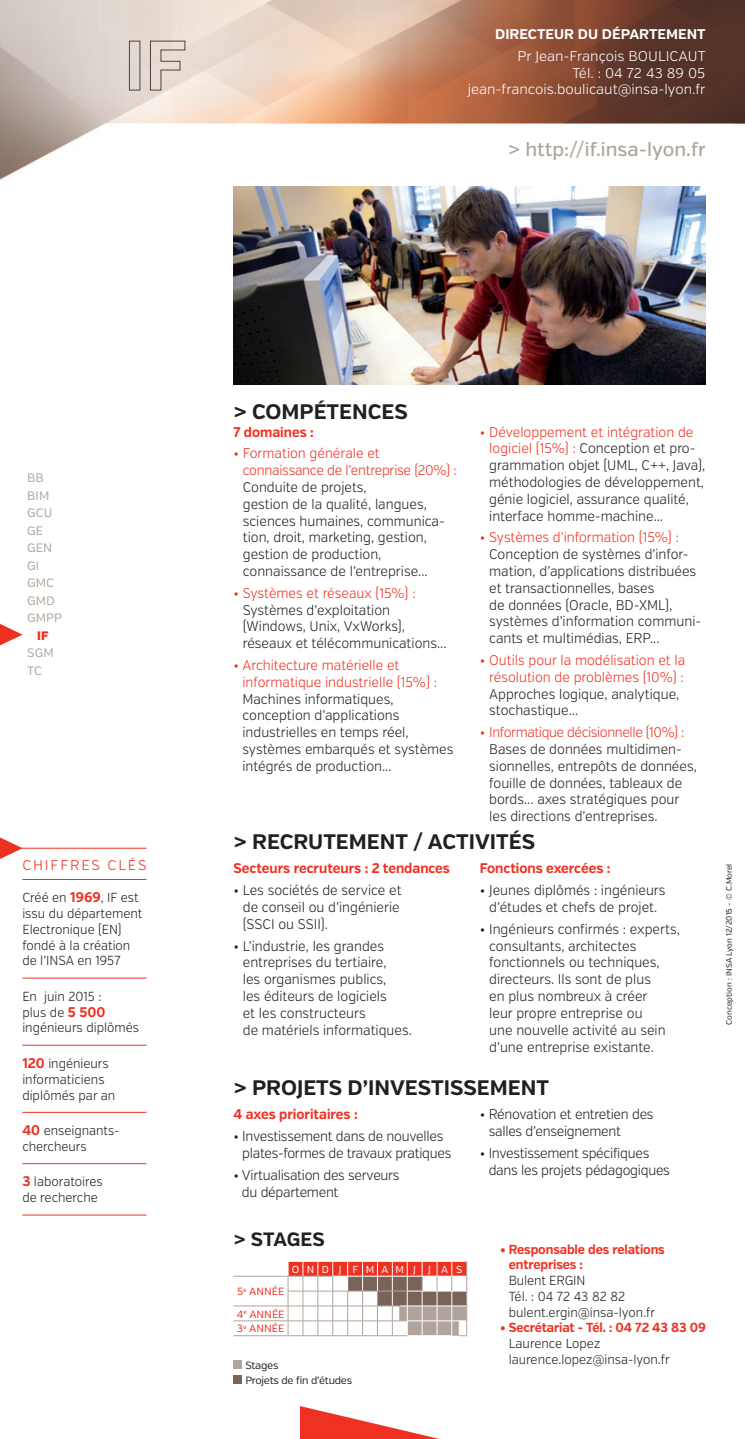
<style>
.page{position:relative;width:745px;height:1439px;background:#fff}
.page>*{position:absolute;margin:0;border:0;box-sizing:border-box;transform-origin:0 0}
.t1{font:700 21px "Verb";color:#231f20}
.t2{font:500 19.25px "Verb";color:#b1a49c}
.t3{font:700 19.25px "Verb";color:#231f20}
.t4{font:300 14px/16.8px "Verb";color:#231f20;scale:.94 1}
.t5{font:300 14px/16.8px "Verb";letter-spacing:-.02em;color:#231f20;scale:.94 1}
.t6{font:300 14px/16.8px "Verb";color:#ef3122;scale:.94 1}
.t7{font:700 14px "Verb";color:#ef3122;scale:.94 1}
.t8{font:300 14px/16.8px "Verb";color:#fff;text-align:right}
.t9{font:300 14px/16.8px "Verb";letter-spacing:-.02em;color:#ef3122;scale:.94 1}
.t10{font:300 14px "Verb";letter-spacing:-.03em;color:#ef3122;scale:.94 1}
.t11{font:700 14px "Verb";color:#fff}
.t12{font:300 14px "Verb";letter-spacing:.13em;color:#ef3122}
.t13{font:300 13.12px/15.8px "Verb";color:#231f20;scale:.94 1}
.t14{font:700 13.12px/15.8px "Verb";letter-spacing:-.01em;color:#ef3122;scale:.94 1}
.t15{font:12.25px/17.5px "Verb";color:#b1a49c}
.t16{font:900 12.25px "Verb";color:#ef3122}
.t17{font:10.5px/14.7px "Verb";letter-spacing:-.02em;color:#231f20}
.t18{font:10.5px/22.4px "Verb";color:#ef3122}
.t19{font:10.15px "Verb";letter-spacing:.75em;color:#fff}
.t20{font:7.88px "Verb";color:#231f20}
.s1{font-weight:700;font-size:14px;color:#ef3122}
.s2{color:#ef3122}
</style>
<div class="page">
<img style="left:0;top:0;width:744px;height:208px">
<div style="left:129px;top:41px;width:11px;height:49px;border:1px solid #544137"></div>
<svg style="left:150px;top:41px;width:35px;height:50px;background:#d7ccc4"></svg>
<hr style="left:22px;top:879px;width:124px;height:1px;background:#ef3122">
<hr style="left:22px;top:977px;width:124px;height:1px;background:#ef3122">
<hr style="left:22px;top:1044px;width:124px;height:1px;background:#ef3122">
<hr style="left:22px;top:1112px;width:124px;height:1px;background:#ef3122">
<hr style="left:22px;top:1163px;width:124px;height:1px;background:#ef3122">
<hr style="left:22px;top:1214px;width:124px;height:1px;background:#ef3122">
<svg style="left:300px;top:1406px;width:139px;height:33px"></svg>
<hr style="left:12px;top:848px;width:134px;height:1px;background:#ef3122">
<img style="left:233px;top:186px;width:471px;height:198px">
<svg style="left:233px;top:1261px;width:234px;height:75px"></svg>
<div style="left:233px;top:1360px;width:9px;height:9px;background:#b1a49c"></div>
<div style="left:233px;top:1374px;width:9px;height:9px;background:#7a6459"></div>
<svg style="left:0;top:624px;width:23px;height:21px"></svg>
<svg style="left:0;top:837px;width:23px;height:22px"></svg>
<p class="t11" style="left:495px;top:26px;width:212px">DIRECTEUR DU DÉPARTEMENT</p>
<p class="t8" style="left:467px;top:48px;width:239px">Pr Jean-François BOULICAUT<br>Tél. : 04 72 43 89 05 jean-francois.boulicaut@insa-lyon.fr</p>
<h2 class="t2" style="left:508px;top:137px;width:199px">&gt; http://if.insa-lyon.fr</h2>
<p class="t15" style="left:27px;top:469px;width:36px">BB<br>BIM<br>GCU<br>GE<br>GEN<br>GI<br>GMC<br>GMD<br>GMPP</p>
<p class="t16" style="left:37px;top:628px;width:13px">IF</p>
<p class="t15" style="left:27px;top:644px;width:28px">SGM<br>TC</p>
<p class="t12" style="left:22px;top:857px;width:126px">CHIFFRES CLÉS</p>
<p class="t13" style="left:22px;top:890px;width:129px">Créé en <span class="s1">1969</span>, IF est issu du département<br>Electronique (EN) fondé à la création de l’INSA en 1957</p>
<p class="t13" style="left:22px;top:988px;width:126px">En juin 2015 :<br>plus de <span class="s1">5 500 </span>ingénieurs diplômés</p>
<p class="t13" style="left:22px;top:1055px;width:100px"><span class="s1">120</span> ingénieurs informaticiens diplômés par an</p>
<p class="t13" style="left:22px;top:1123px;width:105px"><span class="s1">40</span> enseignants&shy;chercheurs</p>
<p class="t13" style="left:22px;top:1174px;width:87px"><span class="s1">3</span> laboratoires de recherche</p>
<h1 class="t1" style="left:233px;top:399px;width:176px">&gt; COMPÉTENCES</h1>
<p class="t7" style="left:233px;top:423px;width:87px">7 domaines :</p>
<p class="t9" style="left:243px;top:445px;width:229px;text-indent:-9px">• Formation générale et connaissance de l’entreprise (20%) :</p>
<p class="t4" style="left:243px;top:479px;width:216px">Conduite de projets,<br>gestion de la qualité, langues, sciences humaines, communica&shy;tion, droit, marketing, gestion, gestion de production, connaissance de l’entreprise...</p>
<p class="t6" style="left:233px;top:585px;width:195px">• Systèmes et réseaux (15%) :</p>
<p class="t4" style="left:243px;top:601px;width:218px">Systèmes d’exploitation (Windows, Unix, VxWorks), réseaux et télécommunications...</p>
<p class="t6" style="left:242px;top:657px;width:208px;text-indent:-9px">• Architecture matérielle et informatique industrielle (15%) :</p>
<p class="t4" style="left:242px;top:690px;width:226px">Machines informatiques, conception d’applications industrielles en temps réel, systèmes embarqués et systèmes intégrés de production...</p>
<p class="t4" style="left:489px;top:423px;width:231px;text-indent:-9px"><span class="s2">• Développement et intégration de logiciel (15%) :</span> Conception et pro&shy;grammation objet (UML, C++, Java), méthodologies de développement, génie logiciel, assurance qualité, interface homme-machine...</p>
<p class="t6" style="left:479px;top:529px;width:213px">• Systèmes d’information (15%) :</p>
<p class="t4" style="left:489px;top:546px;width:227px">Conception de systèmes d’infor&shy;mation, d’applications distribuées et transactionnelles, bases<br>de données (Oracle, BD-XML), systèmes d’information communi&shy;cants et multimédias, ERP...</p>
<p class="t6" style="left:479px;top:652px;width:220px;text-align:center">• Outils pour la modélisation et la résolution de problèmes (10%) :</p>
<p class="t4" style="left:489px;top:685px;width:204px">Approches logique, analytique, stochastique...</p>
<p class="t10" style="left:479px;top:724px;width:219px">• Informatique décisionnelle (10%) :</p>
<p class="t4" style="left:489px;top:741px;width:222px">Bases de données multidimen&shy;sionnelles, entrepôts de données, fouille de données, tableaux de bords... axes stratégiques pour les directions d’entreprises.</p>
<h1 class="t1" style="left:233px;top:829px;width:303px">&gt; RECRUTEMENT / ACTIVITÉS</h1>
<p class="t7" style="left:233px;top:860px;width:232px">Secteurs recruteurs : 2 tendances</p>
<p class="t4" style="left:243px;top:882px;width:170px;text-indent:-9px">• Les sociétés de service et de conseil ou d’ingénierie (SSCI ou SSII).</p>
<p class="t4" style="left:243px;top:937px;width:181px;text-indent:-9px">• L’industrie, les grandes entreprises du tertiaire,<br>les organismes publics,<br>les éditeurs de logiciels<br>et les constructeurs<br>de matériels informatiques.</p>
<p class="t7" style="left:479px;top:860px;width:140px">Fonctions exercées :</p>
<p class="t4" style="left:479px;top:882px;width:199px;text-align:center">• Jeunes diplômés : ingénieurs d’études et chefs de projet.</p>
<p class="t4" style="left:489px;top:920px;width:204px;text-indent:-9px">• Ingénieurs confirmés : experts, consultants, architectes fonctionnels ou techniques, directeurs. Ils sont de plus<br>en plus nombreux à créer<br>leur propre entreprise ou<br>une nouvelle activité au sein d’une entreprise existante.</p>
<h1 class="t1" style="left:233px;top:1075px;width:317px">&gt; PROJETS D’INVESTISSEMENT</h1>
<p class="t7" style="left:233px;top:1106px;width:134px">4 axes prioritaires :</p>
<p class="t5" style="left:242px;top:1128px;width:224px;text-indent:-9px">• Investissement dans de nouvelles plates-formes de travaux pratiques</p>
<p class="t5" style="left:242px;top:1166px;width:169px;text-indent:-8px">• Virtualisation des serveurs du département</p>
<p class="t5" style="left:488px;top:1106px;width:177px;text-indent:-9px">• Rénovation et entretien des salles d’enseignement</p>
<p class="t5" style="left:488px;top:1145px;width:194px;text-indent:-9px">• Investissement spécifiques dans les projets pédagogiques</p>
<h2 class="t3" style="left:233px;top:1227px;width:93px">&gt; STAGES</h2>
<p class="t19" style="left:291px;top:1263px;width:172px">OND J FMAMJ J AS</p>
<p class="t18" style="left:236px;top:1280px;width:49px">5<sup>e</sup> ANNÉE<br>4<sup>e</sup> ANNÉE</p>
<p class="t18" style="left:237px;top:1317px;width:49px">3<sup>e</sup> ANNÉE</p>
<p class="t17" style="left:245px;top:1358px;width:108px">Stages<br>Projets de fin d’études</p>
<p class="t14" style="left:508px;top:1241px;width:167px;text-indent:-9px">• Responsable des relations entreprises :</p>
<p class="t13" style="left:508px;top:1272px;width:157px">Bulent ERGIN<br>Tél. : 04 72 43 82 82 bulent.ergin@insa-lyon.fr</p>
<p class="t14" style="left:499px;top:1320px;width:220px">• Secrétariat - Tél. : 04 72 43 83 09</p>
<p class="t13" style="left:508px;top:1335px;width:173px">Laurence Lopez laurence.lopez@insa-lyon.fr</p>
<p class="t20" style="left:723px;top:1024px;width:163px;rotate:-90deg">Conception : INSA Lyon 12/2015 - © C.Morel</p>
</div>
